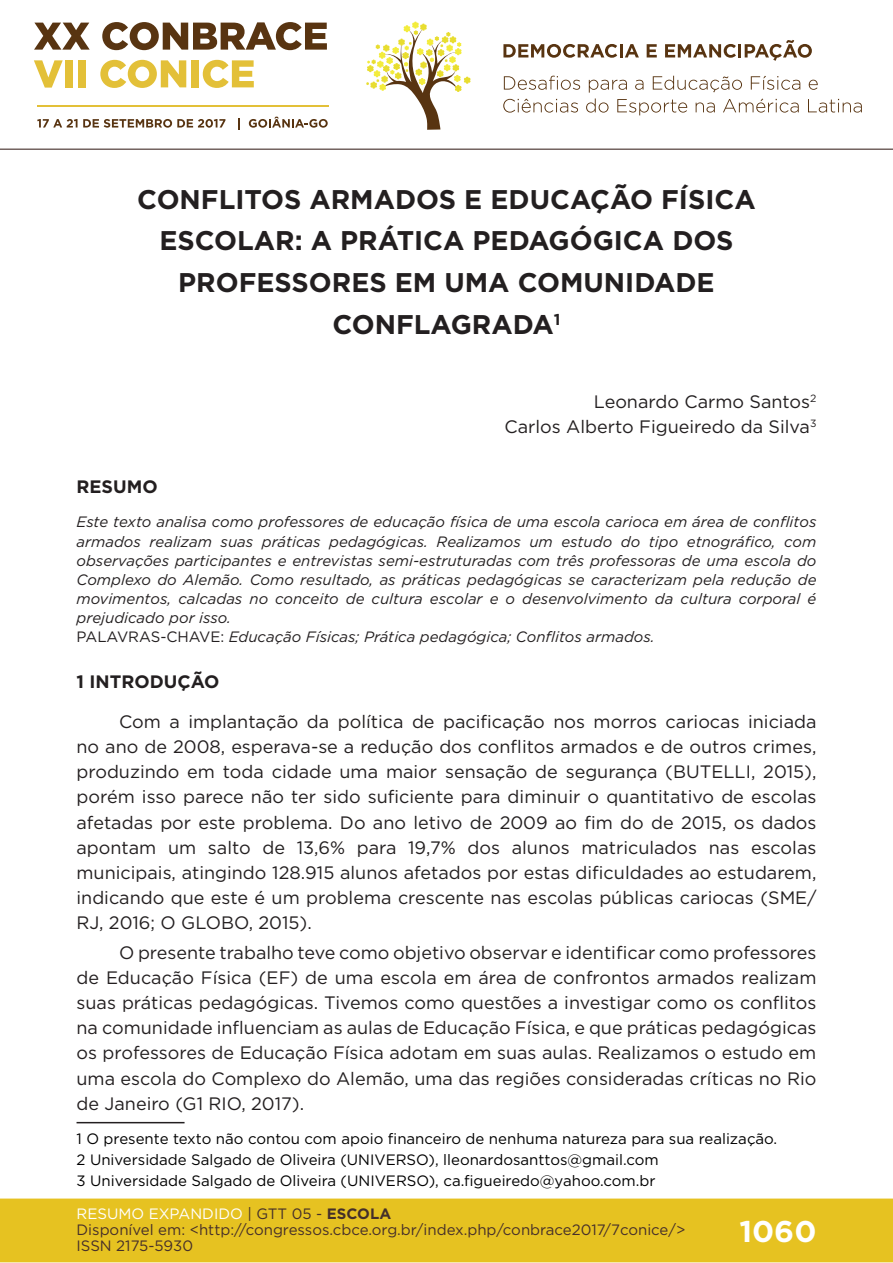
<style>
.page{position:relative;width:893px;height:1263px;background:#fff}
.page>*{position:absolute;margin:0;border:0;box-sizing:border-box;transform-origin:0 0}
.t1{font:700 30px "Gotham";color:#fff}
.t2{font:700 27px/41.7px "Gotham";color:#231f20;text-align:center}
.t3{font:18px/25.2px "Gotham";color:#231f20;text-align:justify}
.t4{font:700 18px "Gotham";color:#231f20}
.t5{font:italic 15px/19.2px "Gotham";color:#231f20}
.t6{font:15px/21.3px "Gotham";color:#000001}
.t7{font:15px/16px "Gotham";color:#462f2a}
.s1{font-style:normal}
.s2{color:#fff}
.s3{color:#442f2a}
.s4{font-weight:700;color:#442f2a}
</style>
<div class="page">
<div style="left:0;top:1198px;width:893px;height:64px;background:#e6c221;border:2px solid #e6c221"></div>
<svg style="left:34px;top:23px;width:56px;height:27px"></svg>
<svg style="left:102px;top:22px;width:225px;height:28px"></svg>
<svg style="left:34px;top:60px;width:29px;height:28px"></svg>
<div style="left:65px;top:60px;width:8px;height:27px;background:#e3c038"></div>
<div style="left:78px;top:60px;width:8px;height:27px;background:#e3c038"></div>
<svg style="left:100px;top:60px;width:86px;height:28px"></svg>
<div style="left:191px;top:60px;width:8px;height:27px;background:#e3c038"></div>
<svg style="left:203px;top:60px;width:51px;height:28px"></svg>
<svg style="left:37px;top:119px;width:188px;height:9px"></svg>
<svg style="left:238px;top:118px;width:2px;height:11px"></svg>
<svg style="left:249px;top:117px;width:79px;height:11px"></svg>
<hr style="left:37px;top:105px;width:291px;height:2px;background:#e3c038">
<svg style="left:366px;top:21px;width:105px;height:109px"></svg>
<svg style="left:503px;top:44px;width:136px;height:14px"></svg>
<svg style="left:647px;top:44px;width:10px;height:13px"></svg>
<svg style="left:665px;top:40px;width:147px;height:21px"></svg>
<svg style="left:504px;top:76px;width:76px;height:14px"></svg>
<svg style="left:809px;top:80px;width:9px;height:10px"></svg>
<svg style="left:503px;top:99px;width:75px;height:14px"></svg>
<svg style="left:586px;top:76px;width:214px;height:39px"></svg>
<svg style="left:808px;top:99px;width:54px;height:14px"></svg>
<hr style="left:0;top:149px;width:893px;height:1px;background:#442f2a">
<hr style="left:77px;top:1122px;width:108px;height:1px;background:#231f20">
<h2 class="t2" style="left:137px;top:178px;width:620px">CONFLITOS ARMADOS E EDUCAÇÃO FÍSICA<br>ESCOLAR: A PRÁTICA PEDAGÓGICA DOS<br>PROFESSORES EM UMA COMUNIDADE<br>CONFLAGRADA<sup>1</sup></h2>
<p class="t3" style="left:505px;top:388px;width:313px;text-align:right">Leonardo Carmo Santos<sup>2<br></sup>Carlos Alberto Figueiredo da Silva<sup>3</sup></p>
<p class="t4" style="left:77px;top:475px;width:83px">RESUMO</p>
<p class="t5" style="left:77px;top:512px;width:741px">Este texto analisa como professores de educação física de uma escola carioca em área de conflitos armados realizam suas práticas pedagógicas. Realizamos um estudo do tipo etnográfico, com observações participantes e entrevistas semi-estruturadas com três professoras de uma escola do Complexo do Alemão. Como resultado, as práticas pedagógicas se caracterizam pela redução de movimentos, calcadas no conceito de cultura escolar e o desenvolvimento da cultura corporal é prejudicado por isso.<br><span class="s1">PALAVRAS-CHAVE:</span> Educação Físicas; Prática pedagógica; Conflitos armados.</p>
<p class="t4" style="left:77px;top:669px;width:144px">1 INTRODUÇÃO</p>
<p class="t3" style="left:77px;top:708px;width:741px;text-indent:43px">Com a implantação da política de pacificação nos morros cariocas iniciada no ano de 2008, esperava-se a redução dos conflitos armados e de outros crimes, produzindo em toda cidade uma maior sensação de segurança (BUTELLI, 2015), porém isso parece não ter sido suficiente para diminuir o quantitativo de escolas afetadas por este problema. Do ano letivo de 2009 ao fim do de 2015, os dados apontam um salto de 13,6% para 19,7% dos alunos matriculados nas escolas municipais, atingindo 128.915 alunos afetados por estas dificuldades ao estudarem, indicando que este é um problema crescente nas escolas públicas cariocas (SME/ RJ, 2016; O GLOBO, 2015).</p>
<p class="t3" style="left:77px;top:939px;width:741px;text-indent:43px">O presente trabalho teve como objetivo observar e identificar como professores de Educação Física (EF) de uma escola em área de confrontos armados realizam suas práticas pedagógicas. Tivemos como questões a investigar como os conflitos na comunidade influenciam as aulas de Educação Física, e que práticas pedagógicas os professores de Educação Física adotam em suas aulas. Realizamos o estudo em uma escola do Complexo do Alemão, uma das regiões consideradas críticas no Rio de Janeiro (G1 RIO, 2017).</p>
<p class="t6" style="left:77px;top:1128px;width:702px">1 O presente texto não contou com apoio financeiro de nenhuma natureza para sua realização.<br>2 Universidade Salgado de Oliveira (UNIVERSO), lleonardosanttos@gmail.com<br>3 Universidade Salgado de Oliveira (UNIVERSO), ca.figueiredo@yahoo.com.br</p>
<p class="t7" style="left:77px;top:1205px;width:610px"><span class="s2">RESUMO EXPANDIDO</span> <span class="s3">| GTT 05 -</span> <span class="s4">ESCOLA<br></span>Disponível em: &lt;http://congressos.cbce.org.br/index.php/conbrace2017/7conice/&gt;<br>ISSN 2175-5930</p>
<h1 class="t1" style="left:739px;top:1212px;width:79px">1060</h1>
</div>
